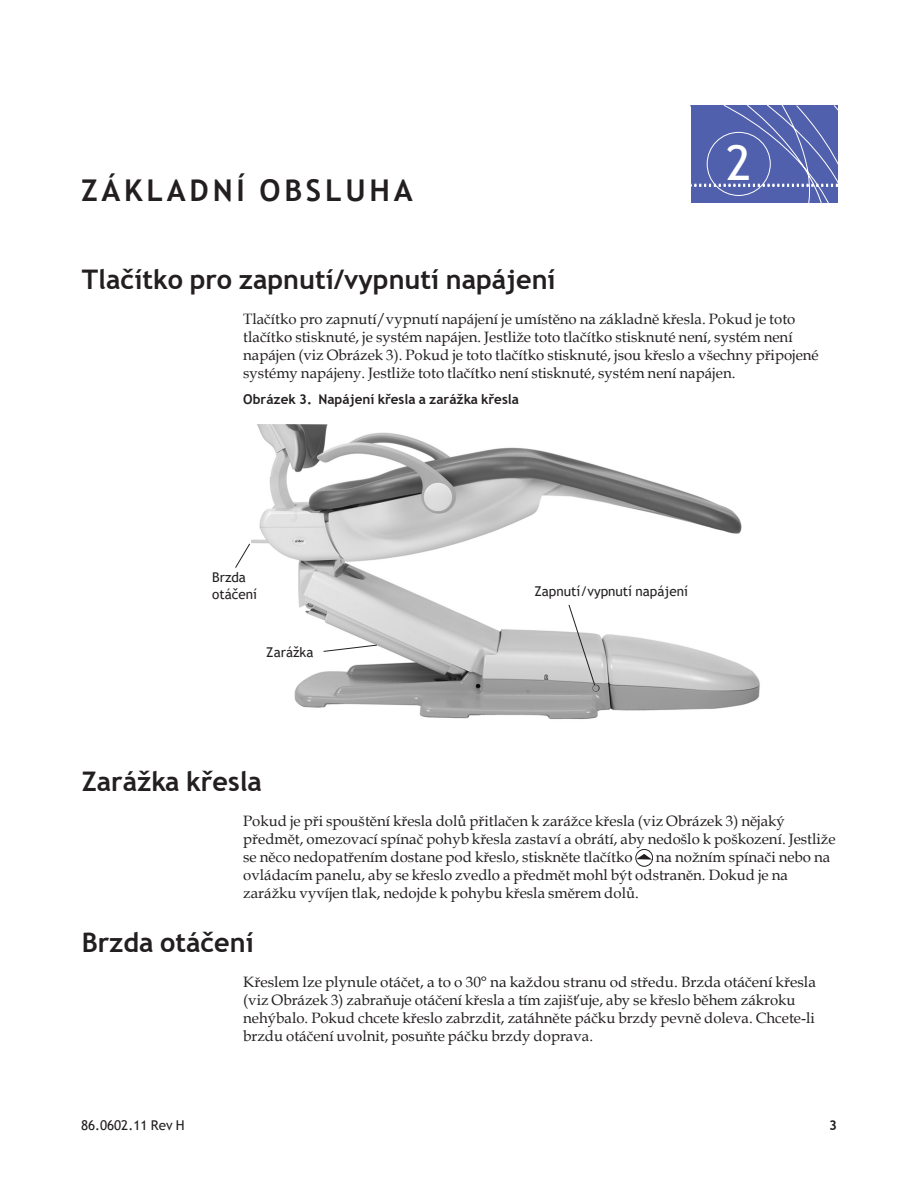
<style>
.page{position:relative;width:918px;height:1188px;background:#fff}
.page>*{position:absolute;margin:0;border:0;box-sizing:border-box;transform-origin:0 0}
.SectionNumber{font:48px "Trebuchet MS";color:#fff}
.HSection{font:700 30px "Trebuchet MS";letter-spacing:.125em;color:#231f20}
.t1{font:700 27px "Trebuchet MS";color:#231f20}
.Body{font:15px/18px "Book Antiqua";color:#231f20}
.Callout{font:13.5px/16.5px "Trebuchet MS";color:#231f20}
.Footer_Right{font:700 13.5px "Trebuchet MS";color:#231f20}
</style>
<div class="page">
<svg style="left:691px;top:106px;width:147px;height:97px;background:#5b6ab1"></svg>
<img style="left:251px;top:424px;width:509px;height:296px">
<svg style="left:568px;top:604px;width:28px;height:82px"></svg>
<div style="left:636px;top:849px;width:17px;height:18px;border:1px solid #231f20;border-radius:50%"></div>
<svg style="left:636px;top:854px;width:16px;height:6px"></svg>
<svg style="left:323px;top:644px;width:55px;height:8px"></svg>
<svg style="left:235px;top:543px;width:15px;height:25px"></svg>
<p class="HSection" style="left:81px;top:172px;width:333px">ZÁKLADNÍ OBSLUHA</p>
<p class="SectionNumber" style="left:726px;top:132px;width:27px">2</p>
<h1 class="t1" style="left:82px;top:262px;width:476px">Tlačítko pro zapnutí/vypnutí napájení</h1>
<p class="Body" style="left:243px;top:309px;width:577px">Tlačítko pro zapnutí/vypnutí napájení je umístěno na základně křesla. Pokud je toto tlačítko stisknuté, je systém napájen. Jestliže toto tlačítko stisknuté není, systém není napájen (viz Obrázek 3). Pokud je toto tlačítko stisknuté, jsou křeslo a všechny připojené systémy napájeny. Jestliže toto tlačítko není stisknuté, systém není napájen.</p>
<p class="Footer_Right" style="left:243px;top:391px;width:277px">Obrázek 3. Napájení křesla a zarážka křesla</p>
<p class="Callout" style="left:212px;top:569px;width:46px">Brzda otáčení</p>
<p class="Callout" style="left:266px;top:643px;width:49px">Zarážka</p>
<p class="Callout" style="left:534px;top:583px;width:155px">Zapnutí/vypnutí napájení</p>
<h1 class="t1" style="left:82px;top:765px;width:182px">Zarážka křesla</h1>
<p class="Body" style="left:243px;top:812px;width:594px">Pokud je při spouštění křesla dolů přitlačen k zarážce křesla (viz Obrázek 3) nějaký předmět, omezovací spínač pohyb křesla zastaví a obrátí, aby nedošlo k poškození. Jestliže se něco nedopatřením dostane pod křeslo, stiskněte tlačítko</p>
<p class="Body" style="left:243px;top:848px;width:589px;text-indent:413px">na nožním spínači nebo na ovládacím panelu, aby se křeslo zvedlo a předmět mohl být odstraněn. Dokud je na zarážku vyvíjen tlak, nedojde k pohybu křesla směrem dolů.</p>
<h1 class="t1" style="left:82px;top:926px;width:174px">Brzda otáčení</h1>
<p class="Body" style="left:243px;top:973px;width:574px">Křeslem lze plynule otáčet, a to o 30° na každou stranu od středu. Brzda otáčení křesla (viz Obrázek 3) zabraňuje otáčení křesla a tím zajišťuje, aby se křeslo během zákroku nehýbalo. Pokud chcete křeslo zabrzdit, zatáhněte páčku brzdy pevně doleva. Chcete-li brzdu otáčení uvolnit, posuňte páčku brzdy doprava.</p>
<p class="Footer_Right" style="left:829px;top:1117px;width:9px">3</p>
</div>
